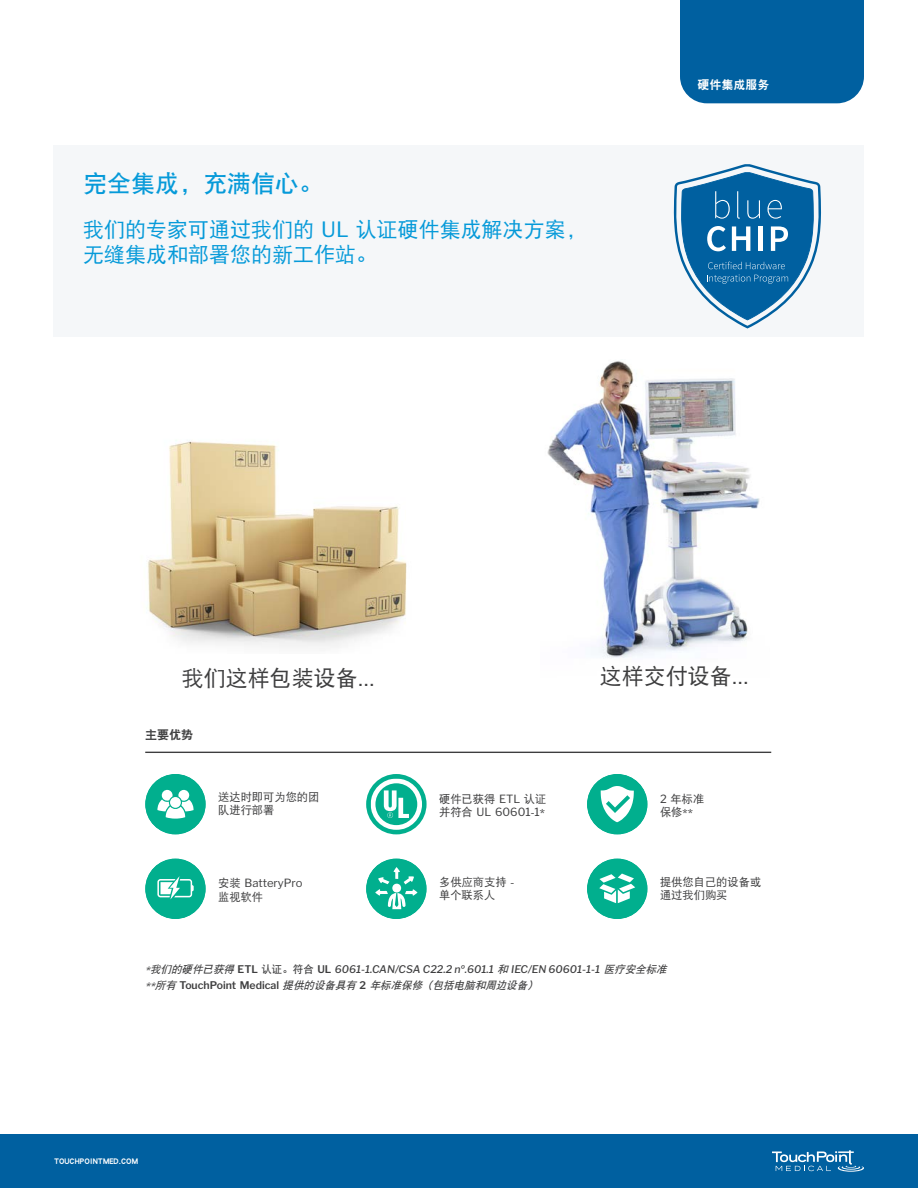
<style>
.page{position:relative;width:918px;height:1188px;background:#fff}
.page>*{position:absolute;margin:0;border:0;box-sizing:border-box;transform-origin:0 0}
.Subtitle_-_callout{font:24px "DFP Hei W7";color:#069ad9}
.Product_Specs{font:22.05px "DFP Hei W5";color:#3e3e3f}
.Subtitle_-_callout-2{font:21px/25.2px "DFP Hei W5";color:#069ad9}
.Category_Tab{font:12px "DFP Hei W9";color:#fff}
.Title_-_Key_Benefits{font:12px "DFP Hei W9";color:#3e3e3f}
.Product_Specs-2{font:11.25px/13.5px "DFP Hei W5";color:#3e3e3f}
.Product_Specs-3{font:11.25px/13.5px "Libre Franklin";color:#3e3e3f}
.Product_Specs-4{font:italic 500 10.5px "Libre Franklin";color:#3e3e3f}
.Product_Specs-5{font:italic 10.5px "DFP Hei W7";color:#3e3e3f}
.t1{font:9px "DFP Hei W9";color:#fff}
.s1{font-family:"Libre Franklin"}
.s2{font-family:"DFP Hei W5"}
.s3{font-family:"DFP Hei W7";font-weight:400}
.s4{font-weight:600;font-style:normal}
.s5{font-family:"DFP Hei W7";font-weight:400;font-style:normal}
.s6{font-family:"Libre Franklin";font-weight:600;font-style:normal}
</style>
<div class="page">
<div style="left:0;top:1134px;width:918px;height:54px;background:#0060a0"></div>
<svg style="left:772px;top:1150px;width:92px;height:22px"></svg>
<div style="left:53px;top:146px;width:810px;height:192px;background:#f5f7f9"></div>
<div style="left:680px;top:0;width:184px;height:103px;background:#0060a0"></div>
<hr style="left:145px;top:752px;width:626px;height:1px;background:#3e3e3f">
<div style="left:145px;top:774px;width:61px;height:60px;background:#01af8e;border-radius:50%"></div>
<svg style="left:157px;top:790px;width:37px;height:29px"></svg>
<div style="left:145px;top:859px;width:61px;height:60px;background:#01af8e;border-radius:50%"></div>
<svg style="left:157px;top:876px;width:37px;height:23px"></svg>
<svg style="left:366px;top:774px;width:61px;height:60px"></svg>
<svg style="left:371px;top:779px;width:51px;height:51px"></svg>
<div style="left:587px;top:774px;width:60px;height:60px;background:#01af8e;border-radius:50%"></div>
<svg style="left:601px;top:786px;width:33px;height:36px"></svg>
<div style="left:587px;top:859px;width:60px;height:60px;background:#01af8e;border-radius:50%"></div>
<svg style="left:599px;top:874px;width:36px;height:29px"></svg>
<div style="left:366px;top:859px;width:61px;height:60px;background:#01af8e;border-radius:50%"></div>
<svg style="left:375px;top:867px;width:42px;height:42px"></svg>
<svg style="left:674px;top:164px;width:147px;height:164px"></svg>
<img style="left:147px;top:440px;width:260px;height:207px">
<img style="left:547px;top:361px;width:213px;height:297px">
<p class="Subtitle_-_callout" style="left:83px;top:170px;width:241px">完全集成，充满信心。</p>
<p class="Subtitle_-_callout-2" style="left:83px;top:217px;width:505px">我们的专家可通过我们的 <span class="s1">UL</span> 认证硬件集成解决方案，无缝集成和部署您的新工作站。</p>
<p class="Category_Tab" style="left:697px;top:78px;width:73px">硬件集成服务</p>
<p class="Product_Specs" style="left:182px;top:666px;width:194px">我们这样包装设备...</p>
<p class="Product_Specs" style="left:600px;top:664px;width:150px">这样交付设备...</p>
<p class="Title_-_Key_Benefits" style="left:145px;top:728px;width:49px">主要优势</p>
<p class="Product_Specs-2" style="left:218px;top:790px;width:103px">送达时即可为您的团队进行部署</p>
<p class="Product_Specs-3" style="left:218px;top:877px;width:86px"><span class="s2">安装</span> BatteryPro<span class="s2">监视软件</span></p>
<p class="Product_Specs-2" style="left:439px;top:792px;width:109px">硬件已获得 <span class="s1">ETL</span> 认证并符合 <span class="s1">UL 60601</span>-<span class="s1">1</span>*</p>
<p class="Product_Specs-2" style="left:660px;top:792px;width:46px"><span class="s1">2</span> 年标准保修**</p>
<p class="Product_Specs-2" style="left:439px;top:875px;width:76px">多供应商支持 -单个联系人</p>
<p class="Product_Specs-2" style="left:660px;top:875px;width:103px">提供您自己的设备或通过我们购买</p>
<p class="Product_Specs-4" style="left:145px;top:963px;width:526px"><span class="s3">*我们的硬件已获得</span> <span class="s4">ETL</span> <span class="s5">认证。符合</span> <span class="s4">UL</span> 6061-1.CAN/CSA C22.2 nº.601.1 <span class="s3">和</span> IEC/EN 60601-1-1 <span class="s3">医疗安全标准</span></p>
<p class="Product_Specs-5" style="left:145px;top:980px;width:397px">**所有 <span class="s6">T o u c h P o i n t M e d i c a l</span> 提供的设备具有 <span class="s6">2</span> 年标准保修（包括电脑和周边设备）</p>
<p class="t1" style="left:54px;top:1156px;width:86px">TOUCHPOINTMED.COM</p>
</div>
